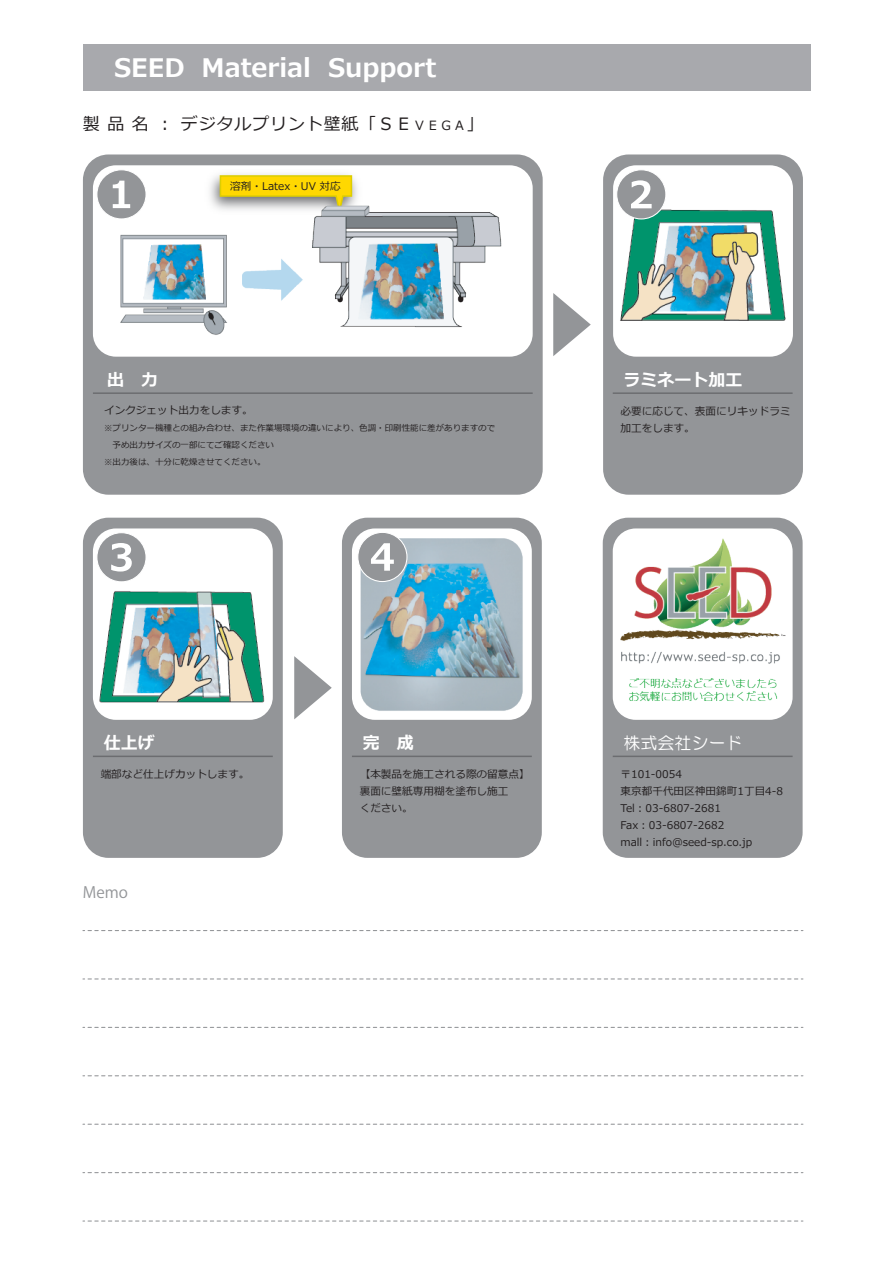
<style>
.page{position:relative;width:893px;height:1263px;background:#fff}
.page>*{position:absolute;margin:0;border:0;box-sizing:border-box;transform-origin:0 0}
.t1{font:700 25.5px "Meiryo";color:#fff}
.t2{font:16.95px "Meiryo";letter-spacing:.05em;color:#231f20}
.t3{font:700 16.95px "Meiryo";color:#fff}
.t4{font:16.95px "HG Maru Gothic MPRO";color:#fff}
.t5{font:15.6px "Koz Go Pro";color:#939598}
.t6{font:10.65px/17px "Meiryo";color:#231f20}
.t7{font:8.55px/17px "Meiryo";color:#231f20}
.s1{font-size:12.75px}
</style>
<div class="page">
<div style="left:603px;top:154px;width:200px;height:341px;background:#939598;border-radius:26px"></div>
<div style="left:613px;top:165px;width:180px;height:192px;background:#fff;border-radius:23px"></div>
<div style="left:83px;top:44px;width:727px;height:47px;background:#a8a9ad"></div>
<div style="left:83px;top:518px;width:200px;height:340px;background:#939598;border-radius:26px"></div>
<div style="left:342px;top:518px;width:200px;height:340px;background:#939598;border-radius:26px"></div>
<div style="left:603px;top:518px;width:200px;height:340px;background:#939598;border-radius:26px"></div>
<div style="left:613px;top:528px;width:180px;height:192px;background:#fff;border-radius:23px"></div>
<hr style="left:613px;top:756px;width:180px;height:1px;background:#6c6d70">
<svg style="left:83px;top:930px;width:720px;height:1px"></svg>
<svg style="left:83px;top:978px;width:720px;height:1px"></svg>
<svg style="left:83px;top:1027px;width:720px;height:1px"></svg>
<svg style="left:83px;top:1075px;width:720px;height:1px"></svg>
<svg style="left:83px;top:1124px;width:720px;height:1px"></svg>
<svg style="left:83px;top:1172px;width:720px;height:1px"></svg>
<svg style="left:83px;top:1220px;width:720px;height:1px"></svg>
<hr style="left:613px;top:392px;width:180px;height:2px;background:#6c6d70">
<div style="left:97px;top:170px;width:49px;height:49px;background:#939598;border-radius:50%"></div>
<div style="left:96px;top:169px;width:51px;height:50px;border:1px solid #fff;border-radius:50%"></div>
<svg style="left:113px;top:181px;width:12px;height:18px"></svg>
<img style="left:164px;top:154px;width:240px;height:45px">
<svg style="left:219px;top:174px;width:134px;height:25px;background:#efd11a"></svg>
<img style="left:83px;top:199px;width:703px;height:579px">
<div style="left:358px;top:532px;width:49px;height:49px;background:#939598;border-radius:50%"></div>
<div style="left:357px;top:532px;width:50px;height:50px;border:1px solid #fff;border-radius:50%"></div>
<svg style="left:371px;top:543px;width:23px;height:28px"></svg>
<div style="left:617px;top:170px;width:49px;height:49px;background:#939598;border-radius:50%"></div>
<div style="left:616px;top:169px;width:50px;height:50px;border:1px solid #fff;border-radius:50%"></div>
<svg style="left:631px;top:180px;width:21px;height:28px"></svg>
<h1 class="t1" style="left:114px;top:50px;width:324px">SEED Material Support</h1>
<h2 class="t2" style="left:83px;top:112px;width:402px">製 品 名 ： デジタルプリント壁紙「ＳＥ<span class="s1">ＶＥＧＡ</span>」</h2>
<p class="t6" style="left:230px;top:178px;width:112px">溶剤・Latex・UV 対応</p>
<h2 class="t3" style="left:107px;top:368px;width:53px">出　力</h2>
<p class="t6" style="left:104px;top:402px;width:150px">インクジェット出力をします。</p>
<p class="t7" style="left:104px;top:420px;width:393px">※プリンター機種との組み合わせ、また作業場環境の違いにより、色調・印刷性能に差がありますので　予め出力サイズの一部にてご確認ください<br>※出力後は、十分に乾燥させてください。</p>
<h2 class="t3" style="left:623px;top:368px;width:121px">ラミネート加工</h2>
<p class="t6" style="left:620px;top:403px;width:172px">必要に応じて、表面にリキッドラミ加工をします。</p>
<h2 class="t3" style="left:104px;top:731px;width:53px">仕上げ</h2>
<p class="t6" style="left:101px;top:766px;width:150px">端部など仕上げカットします。</p>
<h3 class="t5" style="left:83px;top:882px;width:47px">Memo</h3>
<h2 class="t3" style="left:363px;top:731px;width:53px">完　成</h2>
<p class="t6" style="left:360px;top:766px;width:172px">【本製品を施工される際の留意点】裏面に壁紙専用糊を塗布し施工<br>ください。</p>
<h2 class="t4" style="left:623px;top:734px;width:121px">株式会社シード</h2>
<p class="t6" style="left:620px;top:766px;width:164px">〒101-0054<br>東京都千代田区神田錦町1丁目4-8<br>Tel：03-6807-2681<br>Fax：03-6807-2682<br>mall：info@seed-sp.co.jp</p>
</div>
